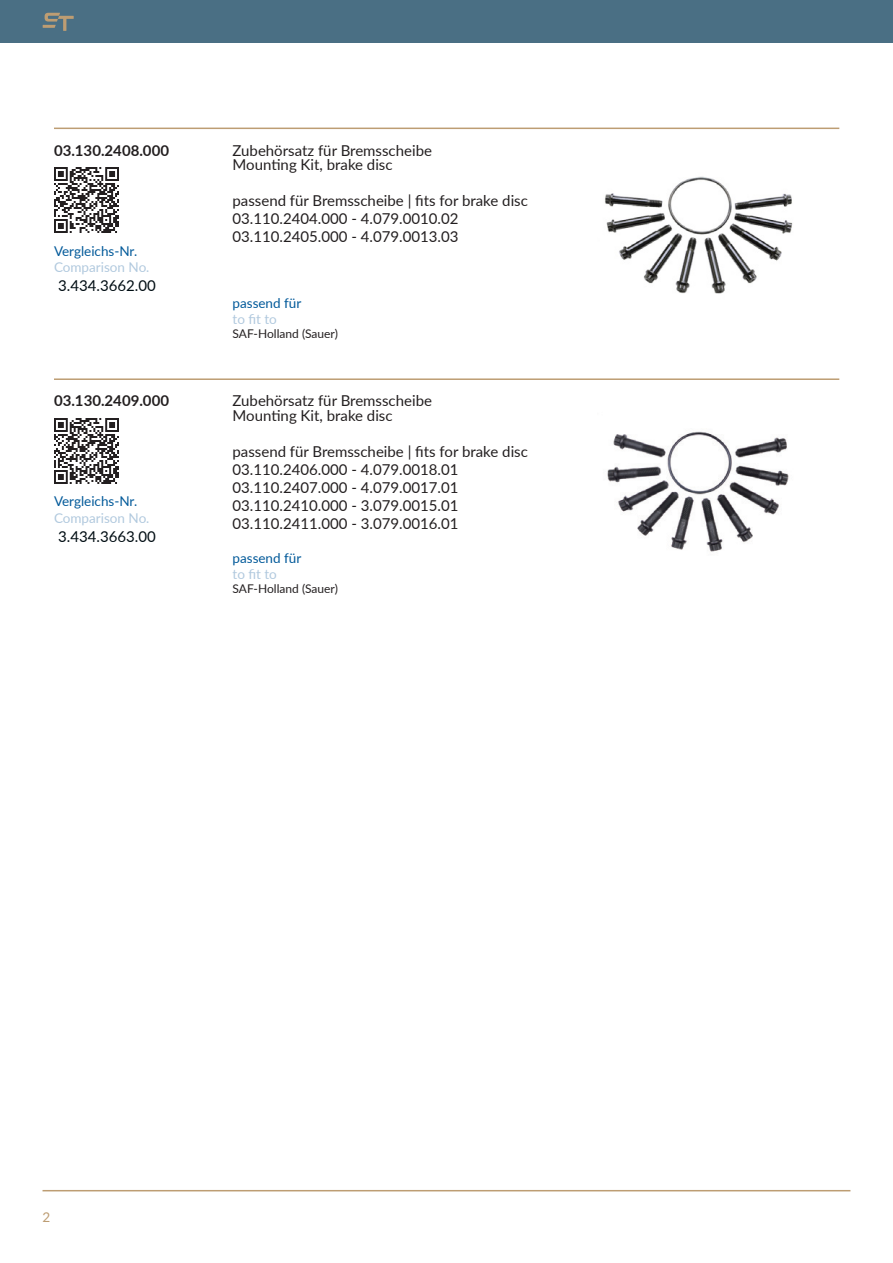
<style>
.page{position:relative;width:893px;height:1263px;background:#fff}
.page>*{position:absolute;margin:0;border:0;box-sizing:border-box;transform-origin:0 0}
.t1{font:15px/17.9px "Lato";color:#231f20}
.t2{font:700 15px "Lato";color:#231f20}
.t3{font:15px "Lato";color:#000d13}
.t4{font:13.5px "Lato";color:#005999}
.t5{font:13.5px "Lato";color:#b1c9de}
.t6{font:13.5px "Lato";color:#bd9d73}
.t7{font:12px "Lato";color:#231f20}
</style>
<div class="page">
<div style="left:0;top:0;width:893px;height:43px;background:#4a6f84"></div>
<svg style="left:43px;top:13px;width:31px;height:18px"></svg>
<hr style="left:43px;top:1190px;width:807px;height:1px;background:#bd9d73">
<hr style="left:54px;top:128px;width:785px;height:1px;background:#bd9d73">
<img style="left:54px;top:168px;width:64px;height:64px">
<img style="left:605px;top:176px;width:188px;height:118px">
<hr style="left:54px;top:378px;width:785px;height:2px;background:#bd9d73">
<img style="left:54px;top:419px;width:64px;height:64px">
<img style="left:607px;top:431px;width:182px;height:121px">
<p class="t2" style="left:54px;top:139px;width:117px">03.130.2408.000</p>
<p class="t1" style="left:233px;top:142px;width:201px;line-height:14.9px">Zubehörsatz für Bremsscheibe<br>Mounting Kit, brake disc</p>
<p class="t4" style="left:54px;top:241px;width:85px">Vergleichs-Nr.</p>
<p class="t5" style="left:54px;top:257px;width:97px">Comparison No.</p>
<p class="t3" style="left:58px;top:275px;width:99px">3.434.3662.00</p>
<p class="t1" style="left:233px;top:191px;width:297px">passend für Bremsscheibe | fits for brake disc<br>03.110.2404.000 - 4.079.0010.02<br>03.110.2405.000 - 4.079.0013.03</p>
<p class="t4" style="left:233px;top:293px;width:70px">passend für</p>
<p class="t5" style="left:233px;top:309px;width:46px">to fit to</p>
<p class="t7" style="left:233px;top:325px;width:107px">SAF-Holland (Sauer)</p>
<p class="t2" style="left:54px;top:390px;width:117px">03.130.2409.000</p>
<p class="t1" style="left:233px;top:393px;width:201px;line-height:14.9px">Zubehörsatz für Bremsscheibe<br>Mounting Kit, brake disc</p>
<p class="t4" style="left:54px;top:492px;width:85px">Vergleichs-Nr.</p>
<p class="t5" style="left:54px;top:508px;width:97px">Comparison No.</p>
<p class="t3" style="left:58px;top:526px;width:99px">3.434.3663.00</p>
<p class="t1" style="left:233px;top:442px;width:297px">passend für Bremsscheibe | fits for brake disc 03.110.2406.000 - 4.079.0018.01<br>03.110.2407.000 - 4.079.0017.01<br>03.110.2410.000 - 3.079.0015.01<br>03.110.2411.000 - 3.079.0016.01</p>
<p class="t4" style="left:233px;top:548px;width:70px">passend für</p>
<p class="t5" style="left:233px;top:564px;width:46px">to fit to</p>
<p class="t7" style="left:233px;top:580px;width:107px">SAF-Holland (Sauer)</p>
<p class="t6" style="left:43px;top:1207px;width:9px">2</p>
</div>
